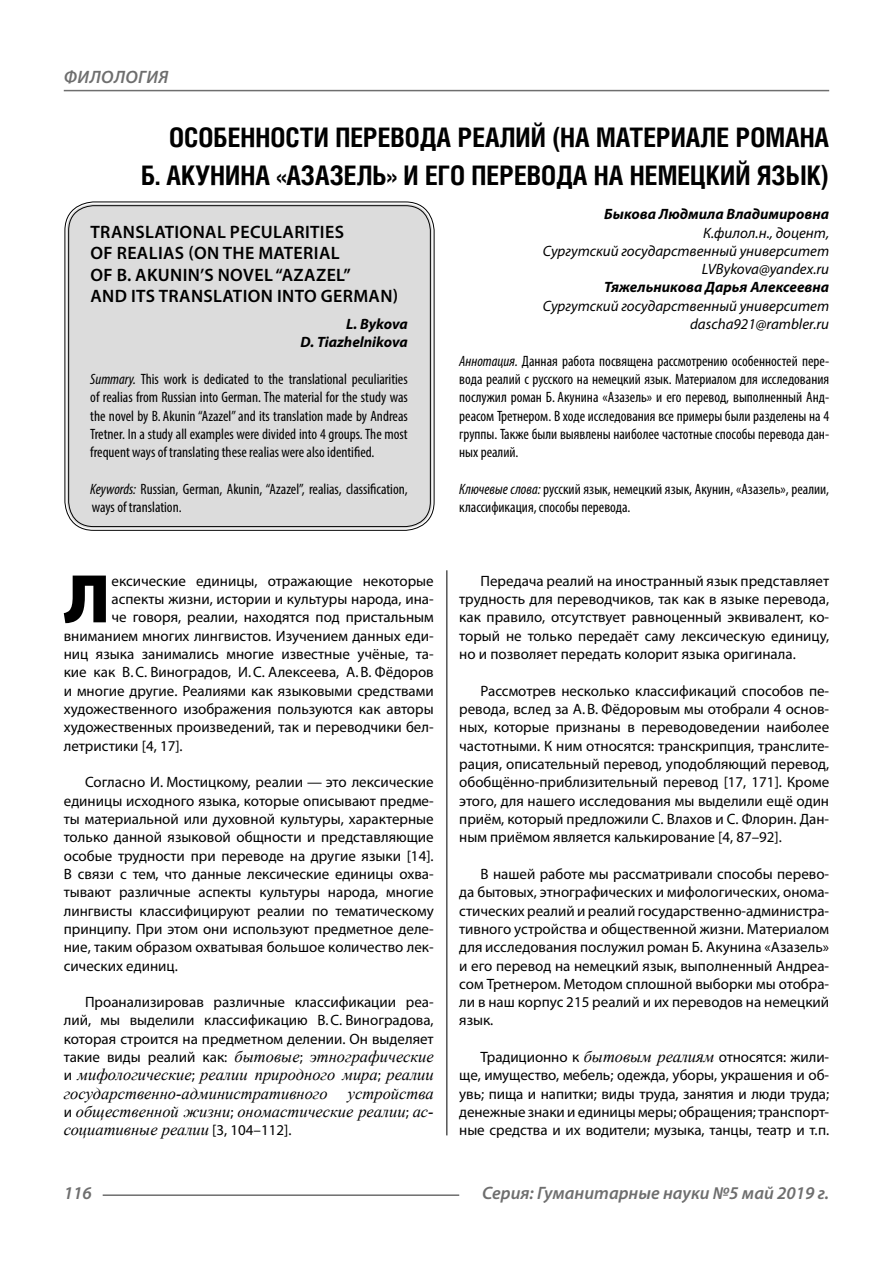
<style>
.page{position:relative;width:893px;height:1263px;background:#fff}
.page>*{position:absolute;margin:0;border:0;box-sizing:border-box;transform-origin:0 0}
.Bukvica{font:900 69.3px "Myriad Pro";color:#000}
.Header{font:700 27px/37.5px "Helios Cond";color:#000;text-align:right}
.Header-eng{font:600 18px/21.6px "Myriad Pro";letter-spacing:.02em;color:#000}
.t1{font:italic 600 18px "Myriad Pro";color:#6e6e6e}
.Normal{font:italic 16.5px/18.3px "Times New Roman";color:#000;text-align:justify}
.Normal-2{font:15px/18.3px "Myriad Pro";color:#000;text-align:justify}
.Bukvica-2{font:15px "Myriad Pro";color:#000}
.Annotation-rus{font:condensed 15px/18.3px "Myriad Pro";color:#000;text-align:justify}
.Annotation-eng{font:condensed 15px/18.3px "Myriad Pro";color:#000;text-align:justify}
.Author-doc{font:italic 15px/18.3px "Myriad Pro";color:#000;text-align:right}
.Author{font:italic 700 15px "Myriad Pro";color:#000}
.Author-email{font:italic 15px "Myriad Pro";color:#000}
.Author-eng{font:italic 700 15px "Myriad Pro";color:#000}
.s1{font-style:italic}
.s2{font-family:"Myriad Pro";font-style:normal;font-size:15px}
.s3{font-family:"Times New Roman";font-style:italic;font-size:16.5px}
</style>
<div class="page">
<hr style="left:446px;top:128px;width:1px;height:1007px;background:#000">
<div style="left:43px;top:0;width:786px;height:570px;background:#fff"></div>
<div style="left:67px;top:204px;width:365px;height:324px;background:#dcdcdc;border-radius:27px"></div>
<div style="left:65px;top:202px;width:369px;height:329px;border:1px solid #000;border-radius:29px"></div>
<div style="left:68px;top:205px;width:363px;height:322px;border:1px solid #000;border-radius:25px"></div>
<hr style="left:103px;top:1194px;width:356px;height:2px;background:#6e6e6e">
<hr style="left:64px;top:90px;width:765px;height:1px;background:#6e6e6e">
<p class="t1" style="left:64px;top:66px;width:26px">Филология</p>
<p class="Header" style="left:141px;top:118px;width:689px">ОСОБЕННОСТИ ПЕРЕВОДА РЕАЛИЙ (НА МАТЕРИАЛЕ РОМАНА<br>Б. АКУНИНА «АЗАЗЕЛЬ» И ЕГО ПЕРЕВОДА НА НЕМЕЦКИЙ ЯЗЫК)</p>
<p class="Author" style="left:604px;top:204px;width:226px">Быкова Людмила Владимировна</p>
<p class="Author-doc" style="left:543px;top:223px;width:288px">К.филол.н., доцент,<br>Сургутский государственный университет</p>
<p class="Author-email" style="left:702px;top:260px;width:129px">LVBykova@yandex.ru</p>
<p class="Author" style="left:604px;top:278px;width:226px">Тяжельникова Дарья Алексеевна</p>
<p class="Author-doc" style="left:543px;top:296px;width:288px">Сургутский государственный университет</p>
<p class="Author-email" style="left:690px;top:315px;width:141px">dascha921@rambler.ru</p>
<p class="Annotation-rus" style="left:459px;top:351px;width:371px"><span class="s1">Аннотация.</span> Данная работа посвящена рассмотрению особенностей пере&shy;вода реалий с русского на немецкий язык. Материалом для исследования послужил роман Б. Акунина «Азазель» и его перевод, выполненный Анд&shy;реасом Третнером. В ходе исследования все примеры были разделены на 4 группы. Также были выявлены наиболее частотные способы перевода дан&shy;ных реалий.</p>
<p class="Annotation-rus" style="left:459px;top:480px;width:371px"><span class="s1">Ключевые слова:</span> русский язык, немецкий язык, Акунин, «Азазель», реалии, классификация, способы перевода.</p>
<p class="Header-eng" style="left:90px;top:220px;width:309px">TRANSLATIONAL PECULARITIES<br>OF REALIAS (ON THE MATERIAL<br>OF B. AKUNIN’S NOVEL “AZAZEL”<br>AND ITS TRANSLATION INTO GERMAN)</p>
<p class="Author-eng" style="left:346px;top:314px;width:63px">L. Bykova</p>
<p class="Author-eng" style="left:301px;top:333px;width:109px">D. Tiazhelnikova</p>
<p class="Annotation-eng" style="left:90px;top:370px;width:319px"><span class="s1">Summary.</span> This work is dedicated to the translational peculiarities of realias from Russian into German. The material for the study was the novel by B. Akunin “Azazel” and its translation made by Andreas Tretner. In a study all examples were divided into 4 groups. The most frequent ways of translating these realias were also identified.</p>
<p class="Annotation-eng" style="left:90px;top:480px;width:319px"><span class="s1">Keywords:</span> Russian, German, Akunin, “Azazel”, realias, classification, ways of translation.</p>
<p class="Bukvica" style="left:64px;top:553px;width:48px">Л</p>
<p class="Bukvica-2" style="left:112px;top:571px;width:324px">ексические единицы, отражающие некоторые</p>
<p class="Bukvica-2" style="left:112px;top:590px;width:324px">аспекты жизни, истории и культуры народа, ина-</p>
<p class="Bukvica-2" style="left:112px;top:608px;width:324px">че говоря, реалии, находятся под пристальным</p>
<p class="Bukvica-2" style="left:64px;top:626px;width:371px">вниманием многих лингвистов. Изучением данных еди-</p>
<p class="Bukvica-2" style="left:64px;top:645px;width:371px">ниц языка занимались многие известные учёные, та-</p>
<p class="Bukvica-2" style="left:64px;top:663px;width:371px">кие как В.С. Виноградов, И.С. Алексеева, А.В. Фёдоров</p>
<p class="Bukvica-2" style="left:64px;top:681px;width:371px">и многие другие. Реалиями как языковыми средствами</p>
<p class="Bukvica-2" style="left:64px;top:700px;width:371px">художественного изображения пользуются как авторы</p>
<p class="Bukvica-2" style="left:64px;top:718px;width:371px">художественных произведений, так и переводчики бел-</p>
<p class="Bukvica-2" style="left:64px;top:736px;width:120px">летристики [4, 17].</p>
<p class="Normal-2" style="left:64px;top:773px;width:371px;text-indent:21px">Согласно И. Мостицкому, реалии — это лексические единицы исходного языка, которые описывают предме&shy;ты материальной или духовной культуры, характерные только данной языковой общности и представляющие особые трудности при переводе на другие языки [14].<br>В связи с тем, что данные лексические единицы охва&shy;тывают различные аспекты культуры народа, многие лингвисты классифицируют реалии по тематическому принципу. При этом они используют предметное деле&shy;ние, таким образом охватывая большое количество лек&shy;сических единиц.</p>
<p class="Normal-2" style="left:64px;top:993px;width:371px;text-indent:21px">Проанализировав различные классификации реа&shy;лий, мы выделили классификацию В.С. Виноградова, которая строится на предметном делении. Он выделяет</p>
<p class="Normal" style="left:64px;top:1047px;width:371px"><span class="s2">такие виды реалий как:</span> бытовые<span class="s2">;</span> этнографические <span class="s2">и</span> мифологические<span class="s2">;</span> реалии природного мира<span class="s2">;</span> реалии государственно-административного устройства <span class="s2">и</span> общественной жизни<span class="s2">;</span> ономастические реалии<span class="s2">;</span> ас&shy;социативные реалии <span class="s2">[3, 104–112].</span></p>
<p class="Normal-2" style="left:459px;top:571px;width:371px;text-indent:21px">Передача реалий на иностранный язык представляет трудность для переводчиков, так как в языке перевода, как правило, отсутствует равноценный эквивалент, ко&shy;торый не только передаёт саму лексическую единицу, но и позволяет передать колорит языка оригинала.</p>
<p class="Normal-2" style="left:459px;top:681px;width:371px;text-indent:21px">Рассмотрев несколько классификаций способов пе&shy;ревода, вслед за А.В. Фёдоровым мы отобрали 4 основ&shy;ных, которые признаны в переводоведении наиболее частотными. К ним относятся: транскрипция, транслите&shy;рация, описательный перевод, уподобляющий перевод, обобщённо-приблизительный перевод [17, 171]. Кроме этого, для нашего исследования мы выделили ещё один приём, который предложили С. Влахов и С. Флорин. Дан&shy;ным приёмом является калькирование [4, 87–92].</p>
<p class="Normal-2" style="left:459px;top:864px;width:371px;text-indent:21px">В нашей работе мы рассматривали способы перево&shy;да бытовых, этнографических и мифологических, онома&shy;стических реалий и реалий государственно-администра&shy;тивного устройства и общественной жизни. Материалом для исследования послужил роман Б. Акунина «Азазель» и его перевод на немецкий язык, выполненный Андреа&shy;сом Третнером. Методом сплошной выборки мы отобра&shy;ли в наш корпус 215 реалий и их переводов на немецкий язык.</p>
<p class="Normal-2" style="left:459px;top:1048px;width:371px;text-indent:21px">Традиционно к <span class="s3">бытовым реалиям</span> относятся: жили&shy;ще, имущество, мебель; одежда, уборы, украшения и об&shy;увь; пища и напитки; виды труда, занятия и люди труда; денежные знаки и единицы меры; обращения; транспорт&shy;ные средства и их водители; музыка, танцы, театр и т.п.</p>
<p class="t1" style="left:64px;top:1182px;width:30px">116</p>
<p class="t1" style="left:482px;top:1182px;width:349px">Серия: Гуманитарные науки №5 май 2019 г.</p>
</div>
